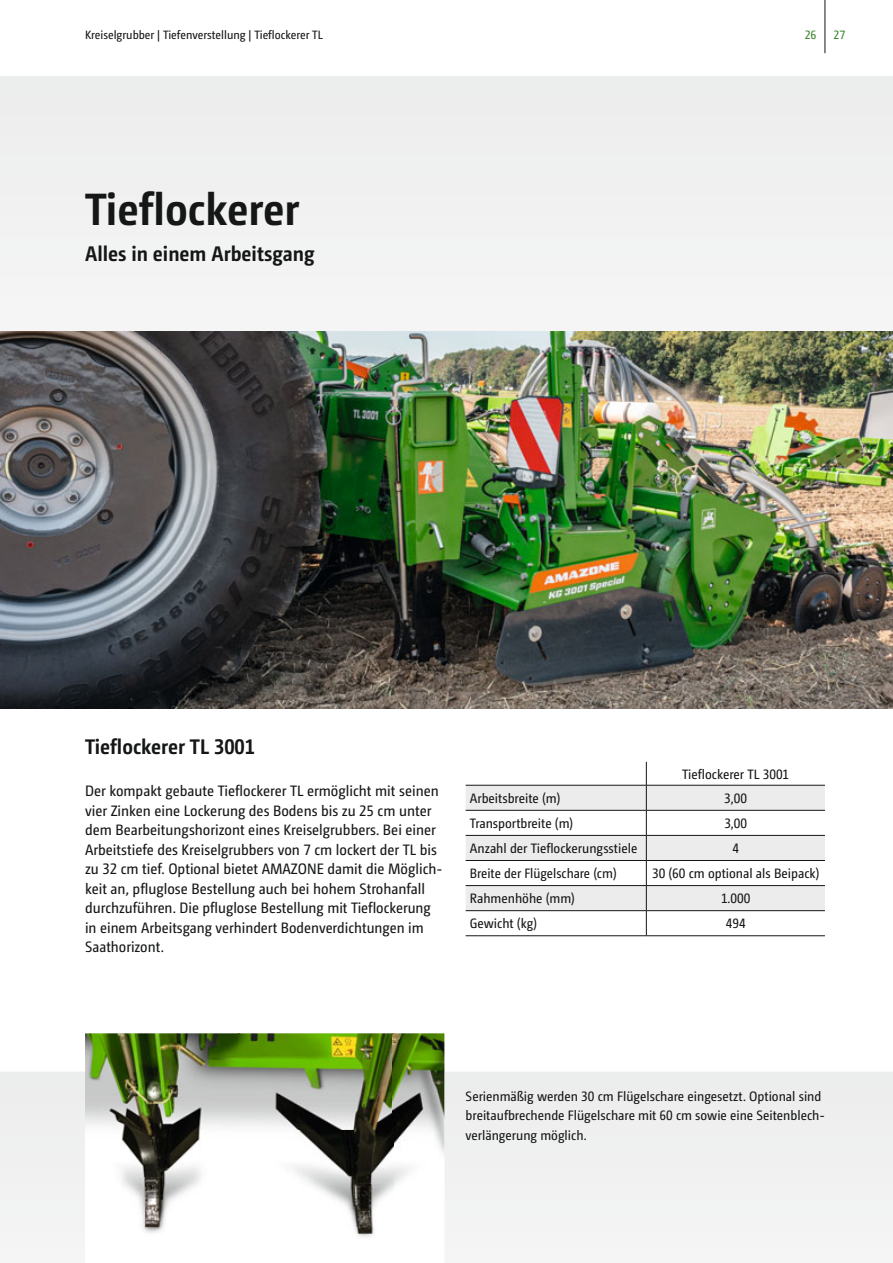
<style>
.page{position:relative;width:893px;height:1263px;background:#fff}
.page>*{position:absolute;margin:0;border:0;box-sizing:border-box;transform-origin:0 0}
.t1{font:700 45px "Camingo Dos Pro S Cd";color:#151616}
.t2{font:700 21px "Camingo Dos Pro S Cd";color:#151616}
.t3{font:15px/19.5px "Camingo Dos Pro S Cd";color:#151616}
.t4{font:13.5px/19.5px "Camingo Dos Pro S Cd";color:#151616}
.t5{font:12px "Camingo Dos Pro S Cd";color:#151616}
.t6{font:12px "Camingo Dos Pro S Cd";color:#38832b}
</style>
<div class="page">
<div style="left:0;top:77px;width:893px;height:255px;background:#f1f1f1"></div>
<div style="left:0;top:1071px;width:893px;height:177px;background:#f0f0f0"></div>
<img style="left:85px;top:1033px;width:359px;height:215px">
<img style="left:0;top:332px;width:893px;height:376px">
<hr style="left:825px;top:0;width:1px;height:53px;background:#151616">
<svg style="left:466px;top:786px;width:359px;height:124px;fill:#ececec"></svg>
<hr style="left:466px;top:785px;width:180px;height:1px;background:#151616">
<hr style="left:646px;top:785px;width:179px;height:1px;background:#151616">
<hr style="left:466px;top:810px;width:180px;height:1px;background:#151616">
<hr style="left:646px;top:810px;width:179px;height:1px;background:#151616">
<hr style="left:466px;top:835px;width:180px;height:1px;background:#151616">
<hr style="left:646px;top:835px;width:179px;height:1px;background:#151616">
<hr style="left:466px;top:860px;width:180px;height:1px;background:#151616">
<hr style="left:646px;top:860px;width:179px;height:1px;background:#151616">
<hr style="left:466px;top:885px;width:180px;height:1px;background:#151616">
<hr style="left:646px;top:885px;width:179px;height:1px;background:#151616">
<hr style="left:466px;top:910px;width:180px;height:1px;background:#151616">
<hr style="left:466px;top:935px;width:180px;height:1px;background:#151616">
<svg style="left:646px;top:762px;width:1px;height:173px"></svg>
<hr style="left:646px;top:910px;width:179px;height:1px;background:#151616">
<hr style="left:646px;top:935px;width:179px;height:1px;background:#151616">
<p class="t5" style="left:85px;top:29px;width:240px">Kreiselgrubber | Tiefenverstellung | Tieflockerer TL</p>
<h1 class="t1" style="left:85px;top:190px;width:216px">Tieflockerer</h1>
<h2 class="t2" style="left:85px;top:245px;width:231px">Alles in einem Arbeitsgang</h2>
<p class="t6" style="left:805px;top:29px;width:13px">26</p>
<p class="t6" style="left:833px;top:29px;width:13px">27</p>
<h2 class="t2" style="left:85px;top:738px;width:172px">Tieflockerer TL 3001</h2>
<p class="t3" style="left:85px;top:783px;width:359px">Der kompakt gebaute Tieflockerer TL ermöglicht mit seinen vier Zinken eine Lockerung des Bodens bis zu 25 cm unter dem Bearbeitungshorizont eines Kreiselgrubbers. Bei einer Arbeitstiefe des Kreiselgrubbers von 7 cm lockert der TL bis zu 32 cm tief. Optional bietet AMAZONE damit die Möglich&shy;keit an, pfluglose Bestellung auch bei hohem Strohanfall durchzuführen. Die pfluglose Bestellung mit Tieflockerung in einem Arbeitsgang verhindert Bodenverdichtungen im Saathorizont.</p>
<p class="t4" style="left:682px;top:765px;width:108px">Tieflockerer TL 3001</p>
<p class="t4" style="left:470px;top:789px;width:92px">Arbeitsbreite (m)</p>
<p class="t4" style="left:724px;top:789px;width:24px">3,00</p>
<p class="t4" style="left:470px;top:814px;width:105px">Transportbreite (m)</p>
<p class="t4" style="left:724px;top:814px;width:24px">3,00</p>
<p class="t4" style="left:470px;top:839px;width:169px">Anzahl der Tieflockerungsstiele</p>
<p class="t4" style="left:732px;top:839px;width:8px">4</p>
<p class="t4" style="left:470px;top:865px;width:148px">Breite der Flügelschare (cm)</p>
<p class="t4" style="left:652px;top:865px;width:169px">30 (60 cm optional als Beipack)</p>
<p class="t4" style="left:470px;top:890px;width:107px">Rahmenhöhe (mm)</p>
<p class="t4" style="left:721px;top:890px;width:31px">1.000</p>
<p class="t4" style="left:470px;top:915px;width:69px">Gewicht (kg)</p>
<p class="t4" style="left:726px;top:915px;width:21px">494</p>
<p class="t4" style="left:466px;top:1087px;width:361px">Serienmäßig werden 30 cm Flügelschare eingesetzt. Optional sind breitaufbrechende Flügelschare mit 60 cm sowie eine Seitenblech&shy;verlängerung möglich.</p>
</div>
